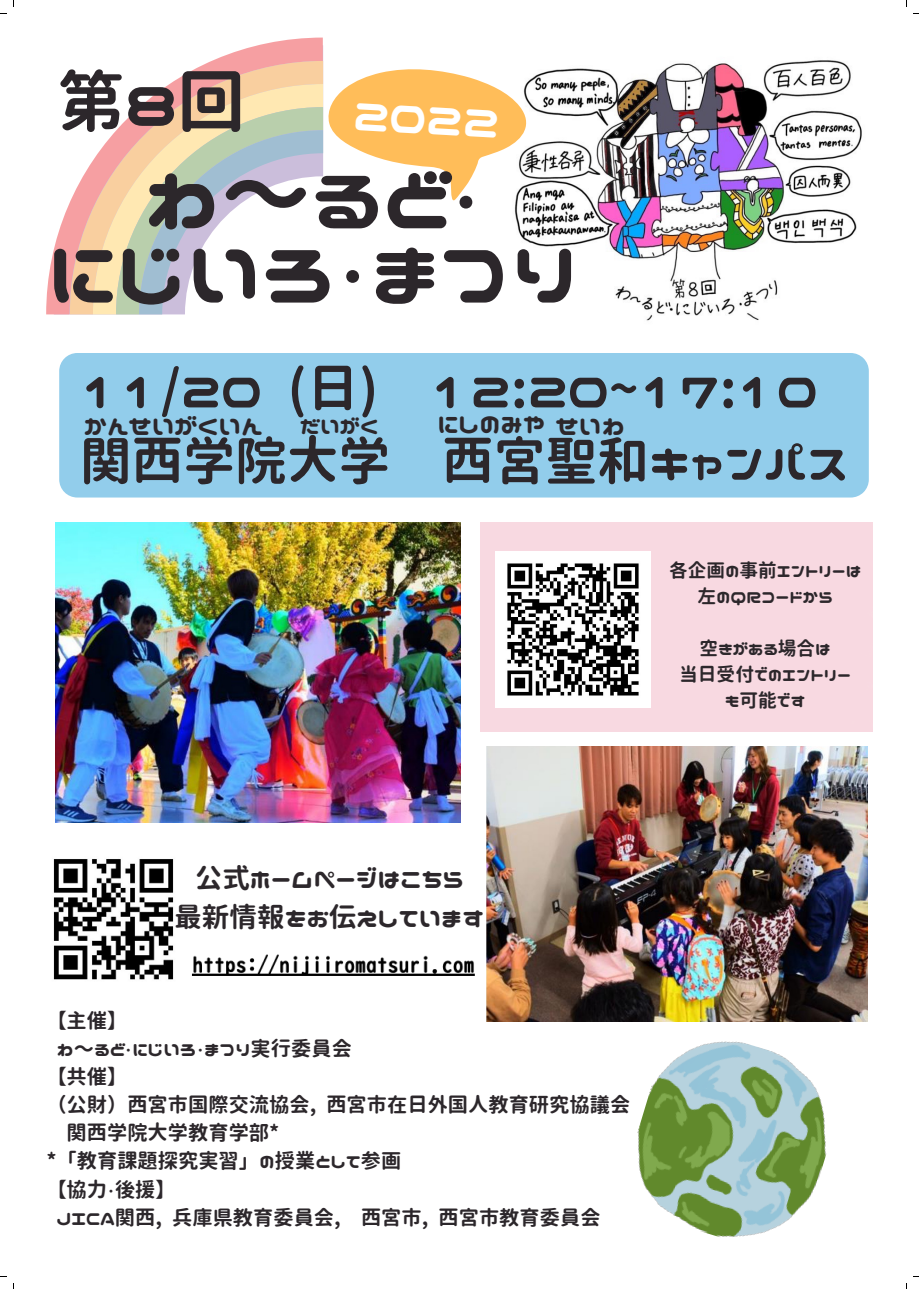
<style>
.page{position:relative;width:919px;height:1289px;background:#fff}
.page>*{position:absolute;margin:0;border:0;box-sizing:border-box;transform-origin:0 0}
.t1{font:90.97px/74.2px "Nico Moji";color:#2c272b;text-align:center}
.t2{font:67.43px "Nico Moji";color:#2c272b}
.t3{font:51.68px/72.2px "Nico Moji";color:#2c272b}
.t4{font:46.88px "Nico Moji";color:#fff}
.t5{font:27.75px "Nico Moji";color:#2c272b}
.t6{font:27.53px/38.3px "Nico Moji";color:#2c272b;text-align:center}
.t7{font:24.3px "Nico Moji";color:#2c272b}
.t8{font:20.25px "Nico Moji";color:#2c272b}
.t9{font:18.67px/25.9px "Nico Moji";color:#2c272b;text-align:center}
</style>
<div class="page">
<svg style="left:46px;top:38px;width:277px;height:276px"></svg>
<svg style="left:70px;top:61px;width:46px;height:253px"></svg>
<svg style="left:93px;top:84px;width:23px;height:230px"></svg>
<img style="left:53px;top:859px;width:121px;height:121px">
<img style="left:191px;top:954px;width:284px;height:22px">
<img style="left:506px;top:563px;width:134px;height:133px">
<img style="left:486px;top:746px;width:381px;height:275px">
<img style="left:55px;top:522px;width:405px;height:300px">
<img style="left:615px;top:1020px;width:234px;height:217px">
<img style="left:540px;top:60px;width:322px;height:261px">
<svg style="left:116px;top:49px;width:424px;height:265px"></svg>
<div style="left:59px;top:353px;width:809px;height:144px;background:#92cdeb"></div>
<h2 class="t2" style="left:57px;top:68px;width:189px">第8回</h2>
<h3 class="t4" style="left:354px;top:90px;width:148px;rotate:3deg">2022</h3>
<h1 class="t1" style="left:48px;top:159px;width:532px">わ〜るど・<br>にじいろ・まつり</h1>
<h3 class="t3" style="left:80px;top:353px;width:769px">11/20 (日) 12:２０~17:10関西学院大学 西宮聖和キャンパス</h3>
<h3 class="t5" style="left:84px;top:411px;width:180px">かんせいがくいん</h3>
<p class="t7" style="left:299px;top:413px;width:80px">だいがく</p>
<h3 class="t5" style="left:437px;top:409px;width:189px">にしのみやせいわ</h3>
<p class="t9" style="left:668px;top:557px;width:194px">各企画の事前エントリーは左のQRコードから</p>
<p class="t9" style="left:679px;top:635px;width:173px">空きがある場合は<br>当日受付でのエントリーも可能です</p>
<h3 class="t6" style="left:174px;top:859px;width:311px">公式ホームページはこちら<br>最新情報をお伝えしています</h3>
<p class="t8" style="left:46px;top:1010px;width:82px">【主催】</p>
<p class="t8" style="left:56px;top:1038px;width:297px">わ〜るど・にじいろ・まつり実行委員会</p>
<p class="t8" style="left:46px;top:1066px;width:82px">【共催】</p>
<p class="t8" style="left:46px;top:1094px;width:585px">（公財）西宮市国際交流協会, 西宮市在日外国人教育研究協議会</p>
<p class="t8" style="left:67px;top:1122px;width:214px">関西学院大学教育学部*</p>
<p class="t8" style="left:46px;top:1150px;width:356px">*「教育課題探究実習」の授業として参画</p>
<p class="t8" style="left:46px;top:1179px;width:131px">【協力・後援】</p>
<p class="t8" style="left:56px;top:1207px;width:545px">JICA関西, 兵庫県教育委員会, 西宮市, 西宮市教育委員会</p>
</div>
